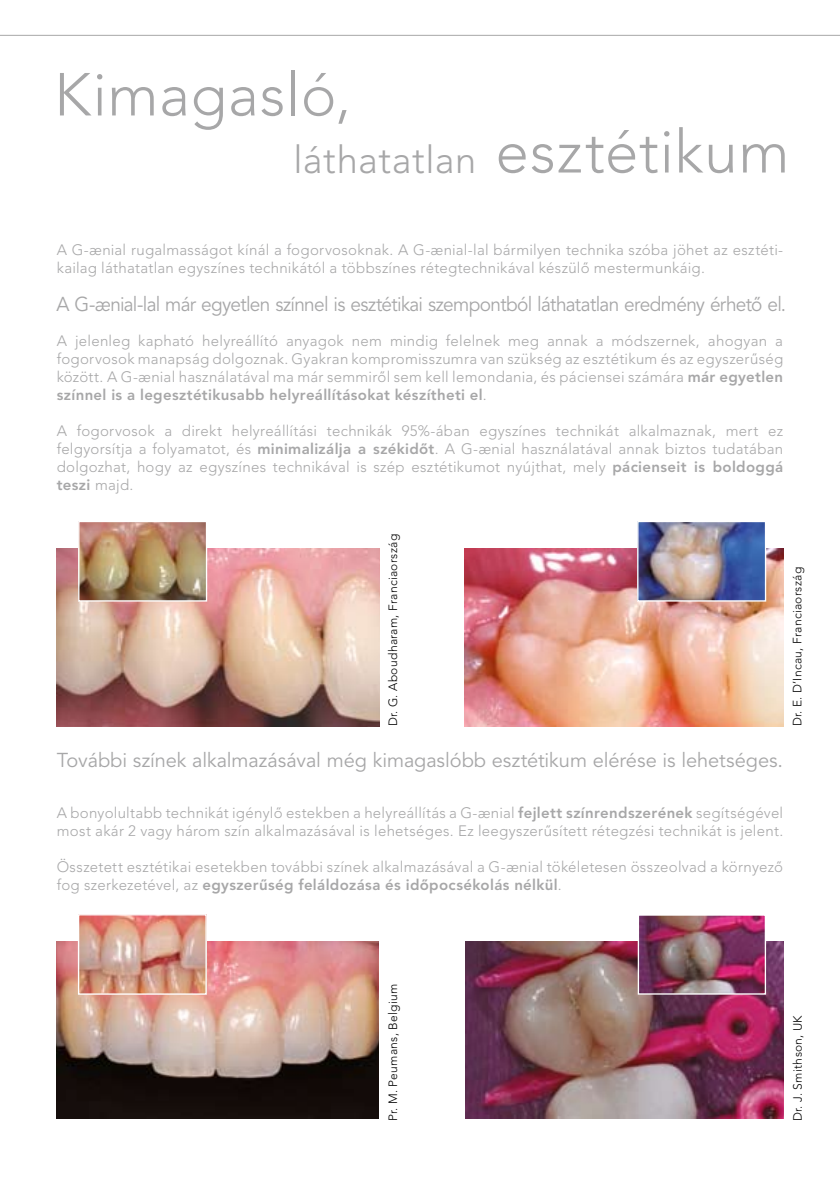
<style>
.page{position:relative;width:840px;height:1191px;background:#fff}
.page>*{position:absolute;margin:0;border:0;box-sizing:border-box;transform-origin:0 0}
.t1{font:300 60px "Avenir";letter-spacing:.01em;color:#a7a7a8}
.t2{font:300 38px "Avenir";letter-spacing:.015em;color:#a7a7a8}
.t3{font:20px "Avenir";letter-spacing:-.02em;color:#a7a7a8;scale:.95 1}
.t4{font:20px "Avenir";letter-spacing:-.02em;color:#a7a7a8}
.t5{font:300 15px/18px "Avenir";letter-spacing:.02em;color:#a7a7a8}
.t6{font:300 12px "Avenir";letter-spacing:.025em;color:#000}
.s1{font-size:60px}
.s2{font-weight:800}
</style>
<div class="page">
<svg style="left:0;top:34px;width:839px;height:2px"></svg>
<img style="left:57px;top:548px;width:322px;height:178px">
<img style="left:464px;top:548px;width:319px;height:178px">
<img style="left:80px;top:523px;width:125px;height:76px">
<div style="left:78px;top:521px;width:129px;height:80px;border:1px solid #fff"></div>
<img style="left:638px;top:523px;width:125px;height:76px">
<div style="left:636px;top:521px;width:129px;height:80px;border:1px solid #fff"></div>
<img style="left:57px;top:941px;width:321px;height:178px">
<img style="left:80px;top:916px;width:125px;height:76px">
<div style="left:78px;top:914px;width:129px;height:80px;border:1px solid #fff"></div>
<img style="left:465px;top:941px;width:317px;height:178px">
<img style="left:639px;top:916px;width:124px;height:76px">
<div style="left:637px;top:914px;width:128px;height:80px;border:1px solid #fff"></div>
<h1 class="t1" style="left:54px;top:60px;width:298px">Kimagasló,</h1>
<h2 class="t2" style="left:293px;top:137px;width:497px">láthatatlan <span class="s1">esztétikum</span></h2>
<p class="t5" style="left:57px;top:241px;width:727px">A G-≥nial rugalmasságot kínál a fogorvosoknak. A G-≥nial-lal bármilyen technika szóba jöhet az esztéti&shy;kailag láthatatlan egyszínes technikától a többszínes rétegtechnikával készülô mestermunkáig.</p>
<h3 class="t3" style="left:57px;top:292px;width:769px">A G-≥nial-lal már egyetlen színnel is esztétikai szempontból láthatatlan eredmény érhetô el.</h3>
<p class="t5" style="left:57px;top:332px;width:727px;text-align:justify">A jelenleg kapható helyreállító anyagok nem mindig felelnek meg annak a módszernek, ahogyan a fogorvosok manapság dolgoznak. Gyakran kompromisszumra van szükség az esztétikum és az egyszerûség között. A G-≥nial használatával ma már semmirôl sem kell lemondania, és páciensei számára <span class="s2">már egyetlen színnel is a legesztétikusabb helyreállításokat készítheti el</span>.</p>
<p class="t5" style="left:57px;top:422px;width:727px;text-align:justify">A fogorvosok a direkt helyreállítási technikák 95%-ában egyszínes technikát alkalmaznak, mert ez felgyorsítja a folyamatot, és <span class="s2">minimalizálja a székidôt</span>. A G-≥nial használatával annak biztos tudatában dolgozhat, hogy az egyszínes technikával is szép esztétikumot nyújthat, mely <span class="s2">pácienseit is boldoggá teszi</span> majd.</p>
<p class="t6" style="left:385px;top:726px;width:194px;rotate:-90deg">Dr. G. Aboudharam, Franciaország</p>
<h3 class="t4" style="left:57px;top:748px;width:727px">További színek alkalmazásával még kimagaslóbb esztétikum elérése is lehetséges.</h3>
<p class="t6" style="left:789px;top:726px;width:161px;rotate:-90deg">Dr. E. D’Incau, Franciaország</p>
<p class="t5" style="left:57px;top:804px;width:727px">A bonyolultabb technikát igénylô estekben a helyreállítás a G-≥nial <span class="s2">fejlett színrendszerének</span> segítségével most akár 2 vagy három szín alkalmazásával is lehetséges. Ez leegyszerûsített rétegzési technikát is jelent.</p>
<p class="t5" style="left:57px;top:858px;width:727px">Összetett esztétikai esetekben további színek alkalmazásával a G-≥nial tökéletesen összeolvad a környezô fog szerkezetével, az <span class="s2">egyszerûség feláldozása és idôpocsékolás nélkül</span>.</p>
<p class="t6" style="left:385px;top:1121px;width:139px;rotate:-90deg">Pr. M. Peumans, Belgium</p>
<p class="t6" style="left:790px;top:1121px;width:108px;rotate:-90deg">Dr. J. Smithson, UK</p>
</div>
